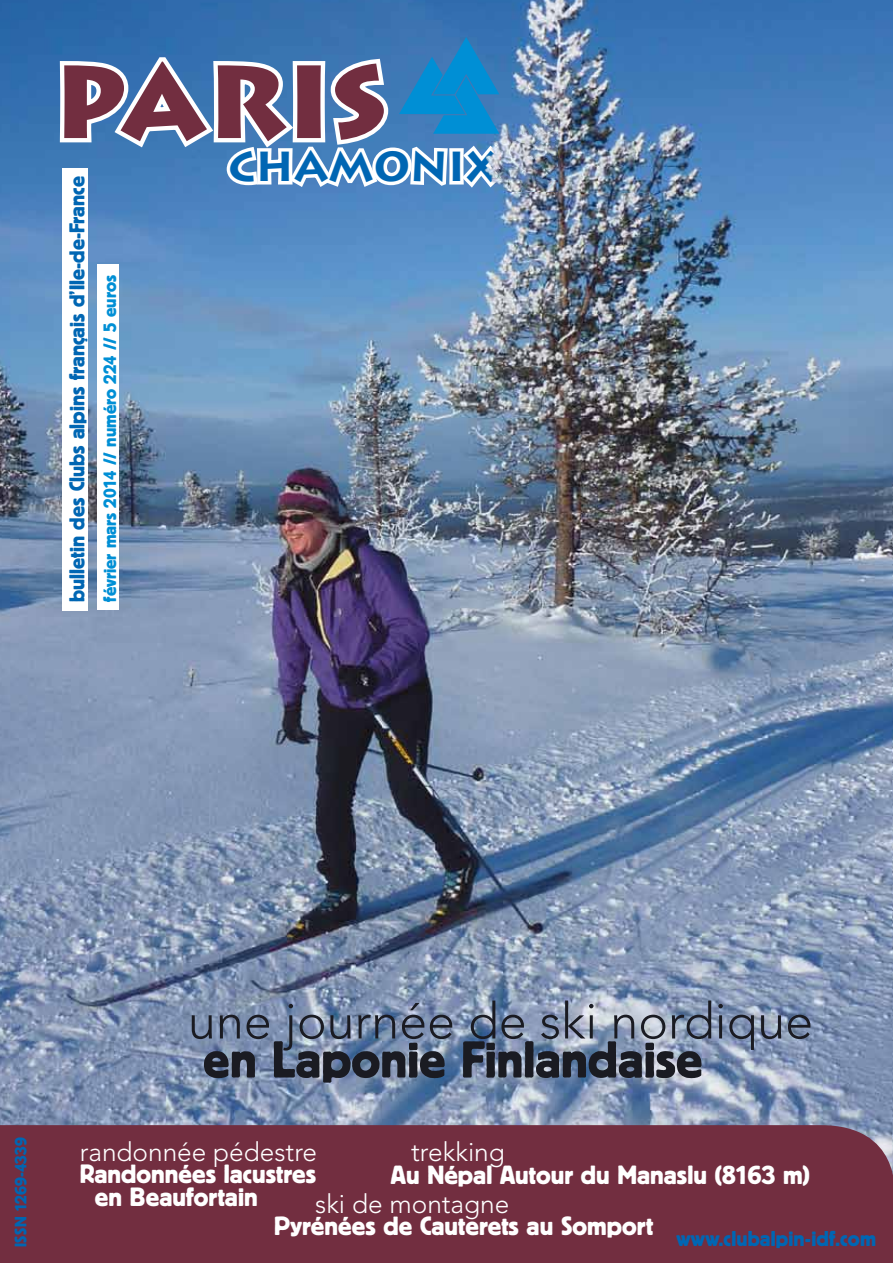
<style>
.page{position:relative;width:893px;height:1263px;background:#fff}
.page>*{position:absolute;margin:0;border:0;box-sizing:border-box;transform-origin:0 0}
.t1{font:900 102.3px "Lithos";color:#722e40}
.t2{font:51.6px "Block BE";color:#1a1b22}
.t3{font:300 50.25px "Avenir";color:#1a1b22}
.t4{font:700 41.7px "Lithos";color:#0066b3}
.t5{font:26.25px/22.6px "Block BE";color:#fff}
.t6{font:300 26.25px "Avenir";color:#fff}
.t7{font:21.3px "Block BE";color:#0066b3}
.t8{font:18px "Block BE";color:#008fd5}
.t9{font:16.5px "Block BE";color:#0066b3}
</style>
<div class="page">
<img style="left:0;top:0;width:893px;height:1125px">
<svg style="left:55px;top:37px;width:451px;height:156px"></svg>
<div style="left:63px;top:168px;width:25px;height:442px;background:#fff"></div>
<div style="left:98px;top:265px;width:21px;height:345px;background:#fff"></div>
<div style="left:0;top:1125px;width:893px;height:138px;background:#722e40"></div>
<div style="left:12px;top:1126px;width:23px;height:121px;background:#722e40"></div>
<div style="left:676px;top:1228px;width:200px;height:22px;background:#722e40"></div>
<hr style="left:889px;top:1182px;width:4px;height:81px;background:#722e40">
<img style="left:451px;top:111px;width:106px;height:80px">
<h1 class="t1" style="left:54px;top:39px;width:335px">PARIS</h1>
<h3 class="t4" style="left:228px;top:142px;width:271px">CHAMONIX</h3>
<p class="t7" style="left:65px;top:602px;width:427px;rotate:-90deg">bulletin des Clubs alpins français d’Ile-de-France</p>
<p class="t8" style="left:100px;top:602px;width:328px;rotate:-90deg">février mars 2014 // numéro 224 // 5 euros</p>
<p class="t9" style="left:11px;top:1247px;width:111px;rotate:-90deg">ISSN 1269-4339</p>
<h3 class="t3" style="left:188px;top:992px;width:627px">une journée de ski nordique</h3>
<h2 class="t2" style="left:203px;top:1030px;width:501px">en Laponie Finlandaise</h2>
<p class="t6" style="left:80px;top:1136px;width:239px">randonnée pédestre</p>
<p class="t5" style="left:95px;top:1162px;width:223px;text-indent:-15px">Randonnées lacustres en Beaufortain</p>
<p class="t6" style="left:411px;top:1137px;width:95px">trekking</p>
<p class="t5" style="left:391px;top:1162px;width:421px">Au Népal Autour du Manaslu (8163 m)</p>
<p class="t6" style="left:315px;top:1188px;width:196px">ski de montagne</p>
<p class="t5" style="left:274px;top:1214px;width:380px">Pyrénées de Cauterets au Somport</p>
<p class="t7" style="left:676px;top:1227px;width:201px">www.clubalpin-idf.com</p>
</div>
